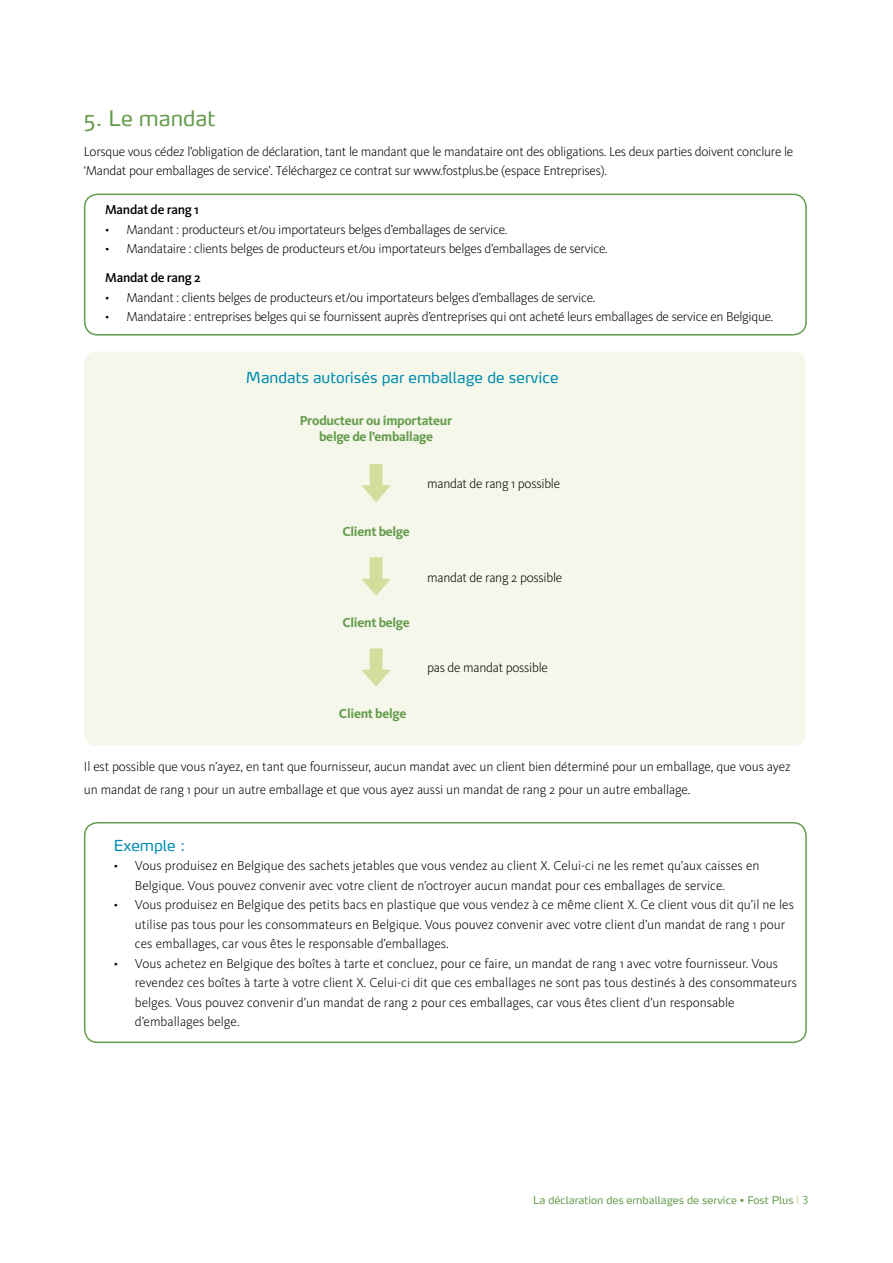
<style>
.page{position:relative;width:893px;height:1263px;background:#fff}
.page>*{position:absolute;margin:0;border:0;box-sizing:border-box;transform-origin:0 0}
.t1{font:21px "Max Pro";color:#659c4d}
.t2{font:15px "Max Pro";color:#008cb1}
.t3{font:300 13.5px/19.5px "Kievit Pro";letter-spacing:-.01em;color:#000}
.t4{font:700 13.5px/16.2px "Kievit Pro";letter-spacing:-.02em;color:#659c4d;text-align:center}
.t5{font:500 13.5px "Kievit Pro";letter-spacing:-.02em;color:#000}
.t6{font:10.5px "Max Pro";color:#659c4d}
.s1{font-size:11.25px;color:#d2df9c}
.s2{font-family:"Kievit Pro";font-size:12px}
</style>
<div class="page">
<div style="left:84px;top:194px;width:723px;height:142px;border:2px solid #659c4d;border-radius:13px"></div>
<div style="left:84px;top:351px;width:722px;height:395px;background:#f5f7ea;border-radius:13px"></div>
<div style="left:84px;top:822px;width:723px;height:221px;border:2px solid #659c4d;border-radius:13px"></div>
<svg style="left:361px;top:464px;width:30px;height:38px"></svg>
<svg style="left:361px;top:557px;width:30px;height:39px"></svg>
<svg style="left:361px;top:648px;width:30px;height:39px"></svg>
<h1 class="t1" style="left:84px;top:105px;width:133px">5. Le mandat</h1>
<p class="t3" style="left:84px;top:141px;width:711px">Lorsque vous cédez l’obligation de déclaration, tant le mandant que le mandataire ont des obligations. Les deux parties doivent conclure le ‘Mandat pour emballages de service’. Téléchargez ce contrat sur www.fostplus.be (espace Entreprises).</p>
<p class="t5" style="left:105px;top:201px;width:95px">Mandat de rang 1</p>
<p class="t3" style="left:105px;top:219px;width:404px">• Mandant : producteurs et/ou importateurs belges d’emballages de service.</p>
<p class="t3" style="left:105px;top:239px;width:504px">• Mandataire : clients belges de producteurs et/ou importateurs belges d’emballages de service.</p>
<p class="t5" style="left:105px;top:270px;width:97px">Mandat de rang 2</p>
<p class="t3" style="left:105px;top:287px;width:492px">• Mandant : clients belges de producteurs et/ou importateurs belges d’emballages de service.</p>
<p class="t3" style="left:105px;top:307px;width:670px">• Mandataire : entreprises belges qui se fournissent auprès d’entreprises qui ont acheté leurs emballages de service en Belgique.</p>
<p class="t2" style="left:246px;top:367px;width:314px">Mandats autorisés par emballage de service</p>
<p class="t4" style="left:300px;top:412px;width:154px">Producteur ou importateur belge de l’emballage</p>
<p class="t4" style="left:342px;top:524px;width:69px">Client belge</p>
<p class="t4" style="left:342px;top:614px;width:69px">Client belge</p>
<p class="t4" style="left:339px;top:705px;width:69px">Client belge</p>
<p class="t3" style="left:427px;top:474px;width:135px">mandat de rang 1 possible</p>
<p class="t3" style="left:427px;top:568px;width:137px">mandat de rang 2 possible</p>
<p class="t3" style="left:427px;top:658px;width:122px">pas de mandat possible</p>
<p class="t3" style="left:84px;top:755px;width:708px;line-height:22.5px">Il est possible que vous n’ayez, en tant que fournisseur, aucun mandat avec un client bien déterminé pour un emballage, que vous ayez un mandat de rang 1 pour un autre emballage et que vous ayez aussi un mandat de rang 2 pour un autre emballage.</p>
<p class="t2" style="left:114px;top:835px;width:73px">Exemple :</p>
<p class="t3" style="left:135px;top:856px;width:626px;text-indent:-21px">• Vous produisez en Belgique des sachets jetables que vous vendez au client X. Celui-ci ne les remet qu’aux caisses en<br>Belgique. Vous pouvez convenir avec votre client de n’octroyer aucun mandat pour ces emballages de service.</p>
<p class="t3" style="left:135px;top:895px;width:661px;text-indent:-21px">• Vous produisez en Belgique des petits bacs en plastique que vous vendez à ce même client X. Ce client vous dit qu’il ne les utilise pas tous pour les consommateurs en Belgique. Vous pouvez convenir avec votre client d’un mandat de rang 1 pour ces emballages, car vous êtes le responsable d’emballages.</p>
<p class="t3" style="left:135px;top:953px;width:664px;text-indent:-21px">• Vous achetez en Belgique des boîtes à tarte et concluez, pour ce faire, un mandat de rang 1 avec votre fournisseur. Vous revendez ces boîtes à tarte à votre client X. Celui-ci dit que ces emballages ne sont pas tous destinés à des consommateurs belges. Vous pouvez convenir d’un mandat de rang 2 pour ces emballages, car vous êtes client d’un responsable d’emballages belge.</p>
<p class="t6" style="left:533px;top:1193px;width:276px">La déclaration des emballages de service • Fost Plus <span class="s1">I</span> <span class="s2">3</span></p>
</div>
